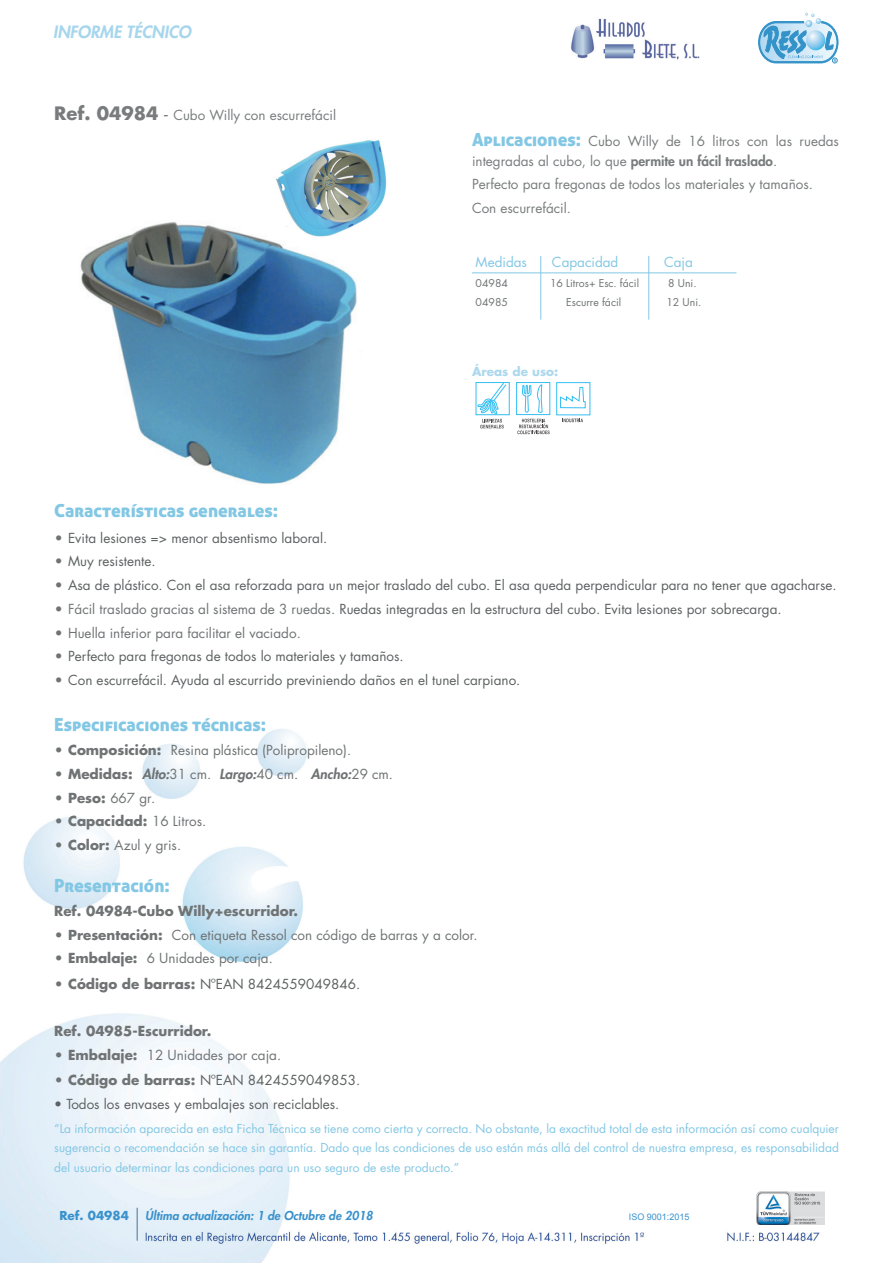
<style>
.page{position:relative;width:893px;height:1263px;background:#fff}
.page>*{position:absolute;margin:0;border:0;box-sizing:border-box;transform-origin:0 0}
.t1{font:18px "Aller Display";color:#82c7e4}
.t2{font:italic 800 16.5px "Futura Std";color:#a7d6ec}
.t3{font:13.5px "Futura Std";color:#5d6162}
.t4{font:13.5px "Futura Std";color:#6f7374}
.t5{font:13.5px/19.5px "Futura Std";color:#787c7d}
.t6{font:700 13.5px "Futura Std";color:#6f7374}
.t7{font:italic 800 13.5px "Futura Std";color:#6f7374}
.t8{font:13.5px "Futura Std";color:#82c7e4}
.t9{font:12px/19.5px "Futura Std";color:#82c7e4;text-align:justify}
.t10{font:italic 800 12px "Futura Std";color:#3a92cc}
.t11{font:700 12px "Futura Std";color:#acd8ed}
.t12{font:700 12px "Futura Std";color:#3a92cc}
.t13{font:10.5px "Futura Std";color:#6f7374}
.t14{font:9px "Arial";color:#3a92cc}
.s1{font-weight:700;font-size:18px}
.s2{font-size:18px}
.s3{font-family:"Aller Display";font-size:18px;color:#82c7e4}
.s4{font-weight:800}
.s5{font-weight:700;color:#6f7374}
.s6{color:#6f7374}
.s7{font-weight:700}
.s8{font-weight:700;font-style:normal}
.s9{font-weight:400;font-style:normal}
.s10{font-weight:400}
</style>
<div class="page">
<img style="left:0;top:729px;width:825px;height:534px">
<img style="left:757px;top:1191px;width:68px;height:33px">
<hr style="left:137px;top:1208px;width:1px;height:32px;background:#4b6f97">
<svg style="left:758px;top:12px;width:81px;height:52px"></svg>
<img style="left:571px;top:18px;width:129px;height:42px">
<hr style="left:540px;top:256px;width:1px;height:64px;background:#82c7e4">
<hr style="left:472px;top:272px;width:264px;height:1px;background:#82c7e4">
<hr style="left:648px;top:256px;width:1px;height:64px;background:#82c7e4">
<svg style="left:476px;top:382px;width:34px;height:33px"></svg>
<svg style="left:477px;top:382px;width:30px;height:46px"></svg>
<svg style="left:517px;top:419px;width:33px;height:15px"></svg>
<svg style="left:522px;top:384px;width:21px;height:29px"></svg>
<svg style="left:556px;top:382px;width:35px;height:40px"></svg>
<img style="left:276px;top:140px;width:111px;height:76px">
<img style="left:80px;top:216px;width:290px;height:268px">
<p class="t2" style="left:53px;top:22px;width:140px">INFORME TÉCNICO</p>
<p class="t5" style="left:54px;top:105px;width:283px"><span class="s1">Ref. 04984</span> <span class="s2">-</span> Cubo Willy con escurrefácil</p>
<p class="t5" style="left:472px;top:132px;width:368px"><span class="s3">Aplicaciones:</span> Cubo Willy de 16 litros con las ruedas integradas al cubo, lo que <span class="s4">permite un fácil traslado</span>.</p>
<p class="t5" style="left:472px;top:173px;width:342px;line-height:23.7px">Perfecto para fregonas de todos los materiales y tamaños.<br>Con escurrefácil.</p>
<p class="t8" style="left:476px;top:253px;width:53px">Medidas</p>
<p class="t8" style="left:552px;top:253px;width:68px">Capacidad</p>
<p class="t8" style="left:664px;top:253px;width:30px">Caja</p>
<p class="t13" style="left:476px;top:276px;width:34px">04984</p>
<p class="t13" style="left:550px;top:276px;width:91px">16 Litros+ Esc. fácil</p>
<p class="t13" style="left:668px;top:276px;width:30px">8 Uni.</p>
<p class="t13" style="left:476px;top:295px;width:34px">04985</p>
<p class="t13" style="left:566px;top:295px;width:56px">Escurre fácil</p>
<p class="t13" style="left:666px;top:295px;width:36px">12 Uni.</p>
<p class="t11" style="left:472px;top:364px;width:88px">Áreas de uso:</p>
<h1 class="t1" style="left:54px;top:499px;width:225px">Características generales:</h1>
<p class="t3" style="left:54px;top:529px;width:275px"><span class="s5">•</span> Evita lesiones =&gt; menor absentismo laboral.</p>
<p class="t3" style="left:54px;top:553px;width:103px"><span class="s5">•</span> Muy resistente.</p>
<p class="t3" style="left:54px;top:576px;width:784px"><span class="s5">•</span> Asa de plástico. Con el asa reforzada para un mejor traslado del cubo. El asa queda perpendicular para no tener que agacharse.</p>
<p class="t3" style="left:54px;top:600px;width:729px"><span class="s5">•</span> <span class="s6">Fácil traslado gracias al sistema de 3 ruedas.</span> Ruedas integradas en la estructura del cubo. Evita lesiones por sobrecarga.</p>
<p class="t4" style="left:54px;top:624px;width:248px"><span class="s7">•</span> Huella inferior para facilitar el vaciado.</p>
<p class="t3" style="left:54px;top:648px;width:351px"><span class="s5">•</span> Perfecto para fregonas de todos lo materiales y tamaños.</p>
<p class="t3" style="left:54px;top:671px;width:468px"><span class="s5">•</span> Con escurrefácil. Ayuda al escurrido previniendo daños en el tunel carpiano.</p>
<h1 class="t1" style="left:54px;top:713px;width:213px">Especificaciones técnicas:</h1>
<p class="t4" style="left:54px;top:741px;width:298px"><span class="s7">• Composición:</span> Resina plástica (Polipropileno).</p>
<p class="t7" style="left:54px;top:765px;width:340px"><span class="s8">• Medidas:</span> Alto:<span class="s9">31 cm.</span> Largo:<span class="s9">40 cm.</span> Ancho:<span class="s9">29 cm.</span></p>
<p class="t6" style="left:54px;top:788px;width:102px">• Peso: <span class="s10">667 gr.</span></p>
<p class="t6" style="left:54px;top:812px;width:154px">• Capacidad: <span class="s10">16 Litros.</span></p>
<p class="t4" style="left:54px;top:836px;width:128px"><span class="s7">• Color:</span> Azul y gris.</p>
<h1 class="t1" style="left:54px;top:874px;width:117px">Presentación:</h1>
<p class="t6" style="left:54px;top:902px;width:246px">Ref. 04984-Cubo Willy+escurridor.</p>
<p class="t4" style="left:54px;top:926px;width:425px"><span class="s7">• Presentación:</span> Con etiqueta Ressol con código de barras y a color.</p>
<p class="t4" style="left:54px;top:950px;width:220px"><span class="s7">• Embalaje:</span> 6 Unidades por caja.</p>
<p class="t3" style="left:54px;top:975px;width:307px"><span class="s5">• Código de barras:</span> NºEAN 8424559049846.</p>
<p class="t6" style="left:54px;top:1022px;width:159px">Ref. 04985-Escurridor.</p>
<p class="t4" style="left:54px;top:1046px;width:228px"><span class="s7">• Embalaje:</span> 12 Unidades por caja.</p>
<p class="t3" style="left:54px;top:1071px;width:307px"><span class="s5">• Código de barras:</span> NºEAN 8424559049853.</p>
<p class="t3" style="left:54px;top:1095px;width:287px">• Todos los envases y embalajes son reciclables.</p>
<p class="t9" style="left:54px;top:1119px;width:786px">“La información aparecida en esta Ficha Técnica se tiene como cierta y correcta. No obstante, la exactitud total de esta información así como cualquier sugerencia o recomendación se hace sin garantía. Dado que las condiciones de uso están más allá del control de nuestra empresa, es responsabilidad del usuario determinar las condiciones para un uso seguro de este producto.”</p>
<p class="t12" style="left:59px;top:1207px;width:71px">Ref. 04984</p>
<p class="t10" style="left:145px;top:1208px;width:229px">Última actualización: 1 de Octubre de 2018</p>
<p class="t14" style="left:629px;top:1211px;width:62px">ISO 9001:2015</p>
</div>
